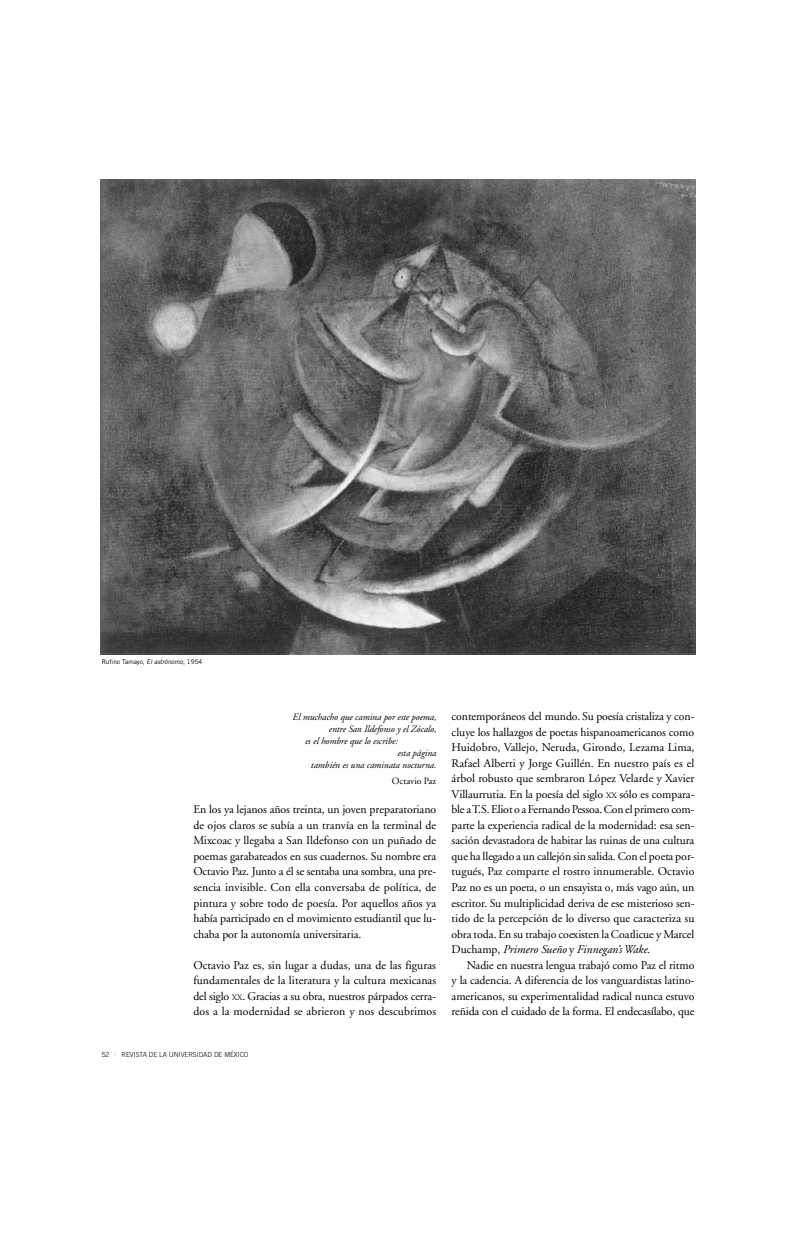
<style>
.page{position:relative;width:798px;height:1241px;background:#fff}
.page>*{position:absolute;margin:0;border:0;box-sizing:border-box;transform-origin:0 0}
.t1{font:11.88px/15.5px "Adobe Garamond";letter-spacing:-.005em;color:#000;text-align:justify}
.t2{font:italic 9.62px "Adobe Garamond";letter-spacing:-.005em;color:#000}
.t3{font:9.62px "Adobe Garamond";letter-spacing:-.005em;color:#000}
.t4{font:300 7px "Trade Gothic";letter-spacing:-.01em;color:#000}
.t5{font:6.5px "Trade Gothic";letter-spacing:-.005em;color:#000}
.s1{font-style:italic}
.s2{font-size:8.25px}
.s3{font-weight:400;color:#bfbfbf}
</style>
<div class="page">
<img style="left:101px;top:179px;width:594px;height:475px">
<p class="t5" style="left:102px;top:659px;width:102px">Rufino Tamayo, <span class="s1">El astrónomo</span>, 1954</p>
<p class="t2" style="left:292px;top:713px;width:145px">El muchacho que camina por este poema,</p>
<p class="t2" style="left:328px;top:724px;width:109px">entre San Ildefonso y el Zócalo,</p>
<p class="t2" style="left:304px;top:736px;width:94px">es el hombre que lo escribe:</p>
<p class="t2" style="left:397px;top:748px;width:41px">esta página</p>
<p class="t2" style="left:310px;top:760px;width:127px">también es una caminata nocturna.</p>
<p class="t3" style="left:392px;top:776px;width:46px">Octavio Paz</p>
<p class="t1" style="left:193px;top:803px;width:244px">En los ya lejanos años treinta, un joven preparatoriano de ojos claros se subía a un tranvía en la terminal de Mixcoac y llegaba a San Ildefonso con un puñado de poemas garabateados en sus cuadernos. Su nombre era Octavio Paz. Junto a él se sentaba una sombra, una pre&shy;sencia invisible. Con ella conversaba de política, de pintura y sobre todo de poesía. Por aquellos años ya había participado en el movimiento estudiantil que lu&shy;chaba por la autonomía universitaria.</p>
<p class="t1" style="left:193px;top:958px;width:244px">Octavio Paz es, sin lugar a dudas, una de las figuras fundamentales de la literatura y la cultura mexicanas del siglo <span class="s2">XX</span>. Gracias a su obra, nuestros párpados cerra&shy;dos a la modernidad se abrieron y nos descubrimos</p>
<p class="t4" style="left:102px;top:1051px;width:148px">52 <span class="s3">|</span> REVISTA DE LA UNIVERSIDAD DE MÉXICO</p>
<p class="t1" style="left:451px;top:709px;width:244px">contemporáneos del mundo. Su poesía cristaliza y con&shy;cluye los hallazgos de poetas hispanoamericanos como Huidobro, Vallejo, Neruda, Girondo, Lezama Lima, Rafael Alberti y Jorge Guillén. En nuestro país es el árbol robusto que sembraron López Velarde y Xavier Villaurrutia. En la poesía del siglo <span class="s2">XX</span> sólo es compara&shy;ble aT.S.Eliot o a FernandoPessoa. Con elprimero com&shy;parte la experiencia radical de la modernidad: esa sen&shy;sación devastadora de habitar las ruinas de una cultura que ha llegado a un callejón sin salida. Con el poeta por&shy;tugués, Paz comparte el rostro innumerable. Octavio Paz no es un poeta, o un ensayista o, más vago aún, un escritor. Su multiplicidad deriva de ese misterioso sen&shy;tido de la percepción de lo diverso que caracteriza su obra toda. En su trabajo coexisten la Coatlicue y Ma rc e l Duchamp, <span class="s1">Primero Sueño</span> y <span class="s1">Finnegan’s Wake</span>.</p>
<p class="t1" style="left:451px;top:958px;width:244px;text-indent:15px">Nadie en nuestra lengua trabajó como Paz el ritmo y la cadencia. A diferencia de los vanguardistas latino&shy;americanos, su experimentalidad radical nunca estuvo reñida con el cuidado de la forma. El endecasílabo, que</p>
</div>
